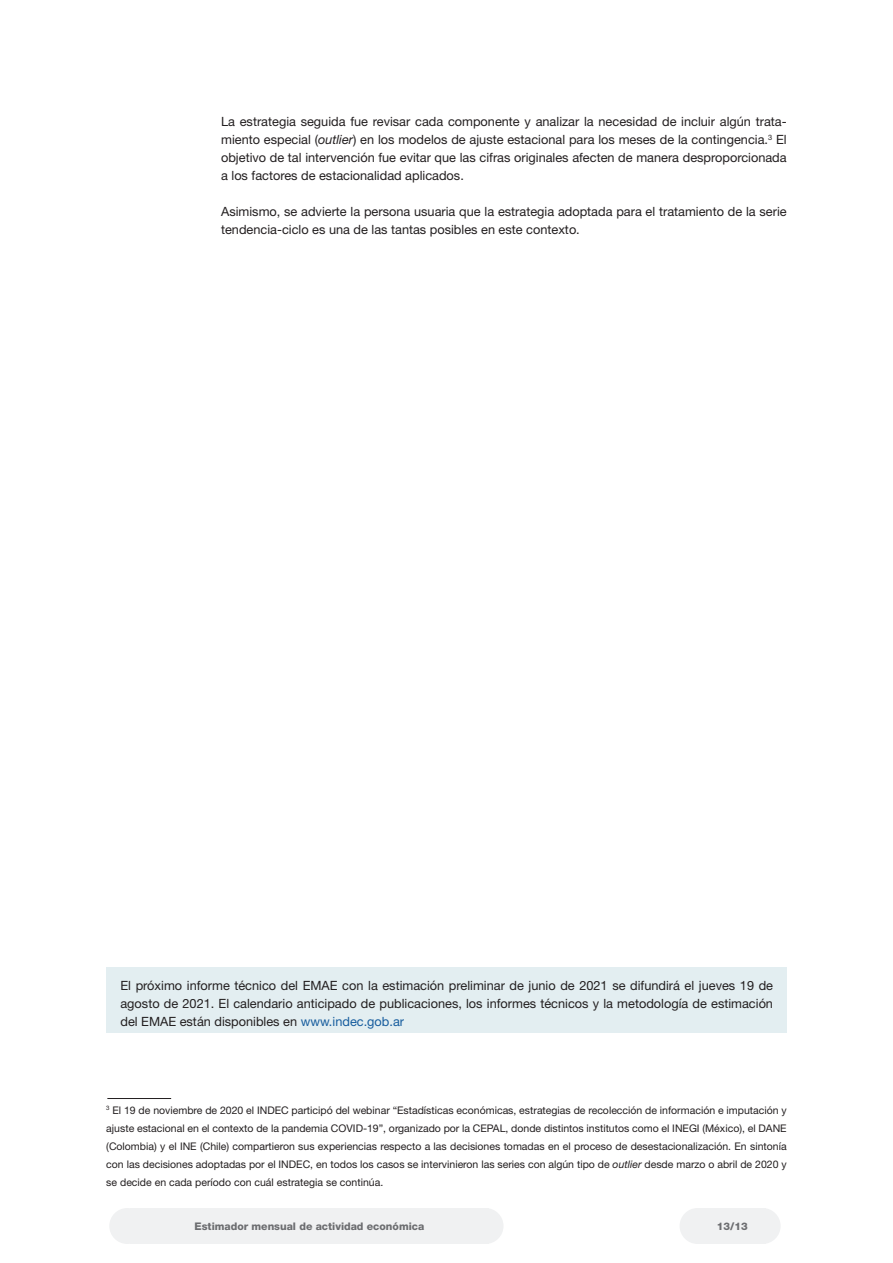
<style>
.page{position:relative;width:893px;height:1263px;background:#fff}
.page>*{position:absolute;margin:0;border:0;box-sizing:border-box;transform-origin:0 0}
.t1{font:12.75px/18px "Helvetica Neue LT Std";color:#231f20;text-align:justify}
.Tablas{font:10.5px/18px "Helvetica Neue LT Std";color:#231f20;text-align:justify}
.t2{font:800 10.5px "Helvetica Neue LT Std";color:#6c6d70}
.s1{font-style:italic}
.s2{color:#175d9e}
</style>
<div class="page">
<div style="left:680px;top:1208px;width:35px;height:36px;background:#f0f1f2;border-radius:50%"></div>
<div style="left:109px;top:1208px;width:36px;height:36px;background:#f0f1f2;border-radius:50%"></div>
<div style="left:745px;top:1208px;width:36px;height:36px;background:#f0f1f2;border-radius:50%"></div>
<div style="left:468px;top:1208px;width:35px;height:36px;background:#f0f1f2;border-radius:50%"></div>
<div style="left:699px;top:1208px;width:66px;height:36px;background:#f0f1f2"></div>
<div style="left:130px;top:1208px;width:359px;height:36px;background:#f0f1f2"></div>
<div style="left:106px;top:967px;width:681px;height:66px;background:#e3eef1"></div>
<hr style="left:107px;top:1098px;width:64px;height:1px;background:#231f20">
<p class="t1" style="left:221px;top:112px;width:567px">La estrategia seguida fue revisar cada componente y analizar la necesidad de incluir algún trata&shy;miento especial (<span class="s1">outlier</span>) en los modelos de ajuste estacional para los meses de la contingencia.<sup>3</sup> El objetivo de tal intervención fue evitar que las cifras originales afecten de manera desproporcionada a los factores de estacionalidad aplicados.</p>
<p class="t1" style="left:221px;top:202px;width:567px">Asimismo, se advierte la persona usuaria que la estrategia adoptada para el tratamiento de la serie tendencia-ciclo es una de las tantas posibles en este contexto.</p>
<p class="t1" style="left:120px;top:976px;width:654px">El próximo informe técnico del EMAE con la estimación preliminar de junio de 2021 se difundirá el jueves 19 de agosto de 2021. El calendario anticipado de publicaciones, los informes técnicos y la metodología de estimación del EMAE están disponibles en <span class="s2">www.indec.gob.ar</span></p>
<p class="Tablas" style="left:106px;top:1101px;width:682px"><sup>3</sup> El 19 de noviembre de 2020 el INDEC participó del webinar “Estadísticas económicas, estrategias de recolección de información e imputación y ajuste estacional en el contexto de la pandemia COVID-19”, organizado por la CEPAL, donde distintos institutos como el INEGI (México), el DANE (Colombia) y el INE (Chile) compartieron sus experiencias respecto a las decisiones tomadas en el proceso de desestacionalización. En sintonía con las decisiones adoptadas por el INDEC, en todos los casos se intervinieron las series con algún tipo de <span class="s1">outlier</span> desde marzo o abril de 2020 y se decide en cada período con cuál estrategia se continúa.</p>
<p class="t2" style="left:195px;top:1220px;width:231px">Estimador mensual de actividad económica</p>
<p class="t2" style="left:717px;top:1220px;width:32px">13/13</p>
</div>
